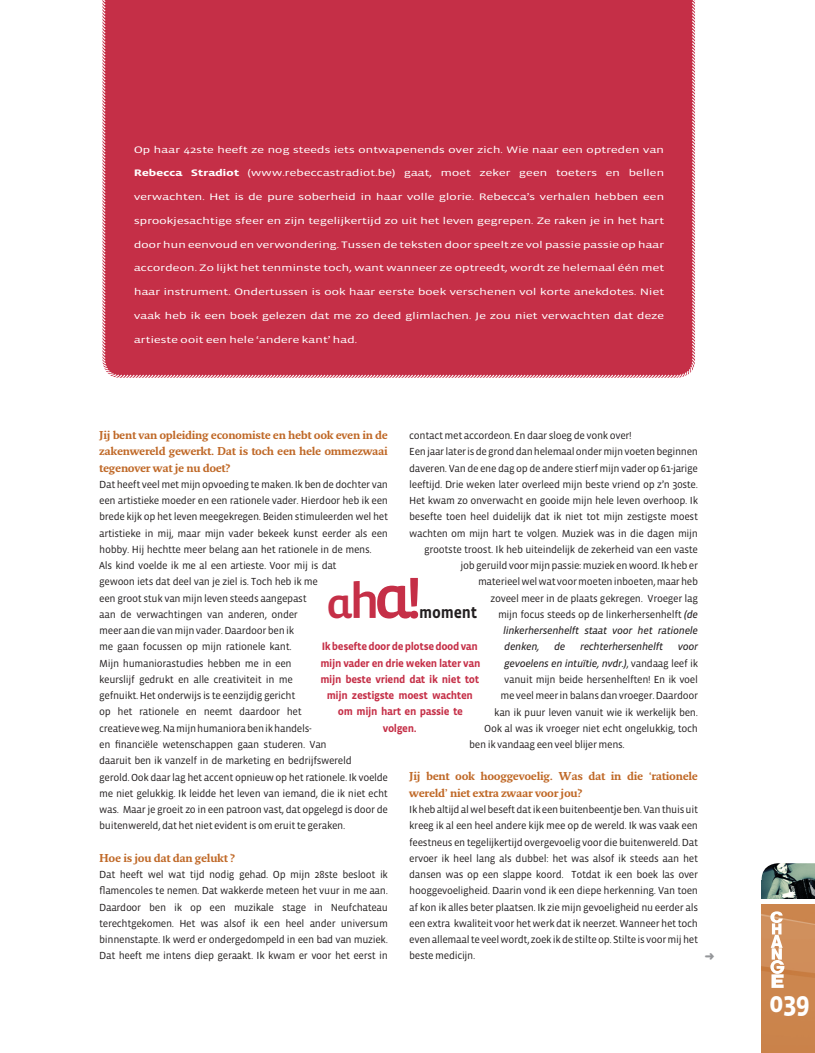
<style>
.page{position:relative;width:815px;height:1053px;background:#fff}
.page>*{position:absolute;margin:0;border:0;box-sizing:border-box;transform-origin:0 0}
.t1{font:42.38px "Vista Sans Alt Med";color:#c52f47;scale:1.07 1}
.t2{font:700 28.75px "Vista Sans";color:#fff}
.t3{font:700 16.88px "Vista Sans";letter-spacing:-.01em;color:#231f20;scale:.92 1}
.t4{font:700 11.12px/16.2px "Fresco";letter-spacing:-.03em;color:#c06928;text-align:justify}
.t5{font:700 11px/16.2px "Vista Sans";letter-spacing:-.03em;color:#c52f47;text-align:center}
.t6{font:10.5px/16.2px "Vista Sans";letter-spacing:-.03em;color:#231f20;text-align:justify}
.t7{font:italic 10.5px/16.2px "Vista Sans Reg";letter-spacing:-.03em;color:#231f20}
.t8{font:9.62px "Vista Sans";letter-spacing:-.03em;color:#fff;scale:1.43 1}
.s1{font-weight:700}
.s2{font-family:"Vista Sans Reg";font-style:italic}
.s3{font-size:49.62px}
.s4{font-size:60.62px}
.s5{font-size:59.25px}
.s6{font-family:"Vista Sans";font-style:normal}
</style>
<div class="page">
<div style="left:102px;top:0;width:593px;height:378px;background:#c52f47"></div>
<img style="left:762px;top:904px;width:53px;height:148px">
<img style="left:762px;top:863px;width:53px;height:17px">
<img style="left:762px;top:880px;width:53px;height:18px">
<svg style="left:770px;top:911px;width:14px;height:76px"></svg>
<p class="t8" style="left:134px;top:144px;width:373px">Op haar 42ste heeft ze nog steeds iets ontwapenends over zich. Wie naar een optreden van</p>
<p class="t8" style="left:134px;top:168px;width:373px"><span class="s1">Rebecca Stradiot</span> (www.rebeccastradiot.be) gaat, moet zeker geen toeters en bellen</p>
<p class="t8" style="left:134px;top:192px;width:373px">verwachten. Het is de pure soberheid in haar volle glorie. Rebecca’s verhalen hebben een</p>
<p class="t8" style="left:134px;top:216px;width:373px">sprookjesachtige sfeer en zijn tegelijkertijd zo uit het leven gegrepen. Ze raken je in het hart</p>
<p class="t8" style="left:134px;top:239px;width:373px">door hun eenvoud en verwondering. Tussen de teksten door speelt ze vol passie passie op haar</p>
<p class="t8" style="left:134px;top:263px;width:373px">accordeon. Zo lijkt het tenminste toch, want wanneer ze optreedt, wordt ze helemaal één met</p>
<p class="t8" style="left:134px;top:287px;width:373px">haar instrument. Ondertussen is ook haar eerste boek verschenen vol korte anekdotes. Niet</p>
<p class="t8" style="left:134px;top:311px;width:373px">vaak heb ik een boek gelezen dat me zo deed glimlachen. Je zou niet verwachten dat deze</p>
<p class="t8" style="left:134px;top:334px;width:158px">artieste ooit een hele ‘andere kant’ had.</p>
<p class="t4" style="left:99px;top:427px;width:290px">Jij bent van opleiding economiste en hebt ook even in de zakenwereld gewerkt. Dat is toch een hele ommezwaai tegenover wat je nu doet?</p>
<p class="t6" style="left:99px;top:476px;width:290px;text-align:left">Dat heeft veel met mijn opvoeding te maken. Ik ben de dochter van een artistieke moeder en een rationele vader. Hierdoor heb ik een brede kijk op het leven meegekregen. Beiden stimuleerden wel het artistieke in mij, maar mijn vader bekeek kunst eerder als een hobby. Hij hechtte meer belang aan het rationele in de mens.<br>Als kind voelde ik me al een artieste. Voor mij is dat<br>gewoon iets dat deel van je ziel is. Toch heb ik me<br>een groot stuk van mijn leven steeds aangepast<br>aan de verwachtingen van anderen, onder<br>meer aan die van mijn vader. Daardoor ben ik<br>me gaan focussen op mijn rationele kant.<br>Mijn humaniorastudies hebben me in een<br>keurslijf gedrukt en alle creativiteit in me<br>gefnuikt. Het onderwijs is te eenzijdig gericht<br>op het rationele en neemt daardoor het<br>creatieve weg. Na mijn humaniora ben ik handels-<br>en financiële wetenschappen gaan studeren. Van<br>daaruit ben ik vanzelf in de marketing en bedrijfswereld<br>gerold. Ook daar lag het accent opnieuw op het rationele. Ik voelde me niet gelukkig. Ik leidde het leven van iemand, die ik niet echt was. Maar je groeit zo in een patroon vast, dat opgelegd is door de buitenwereld, dat het niet evident is om eruit te geraken.</p>
<p class="t4" style="left:99px;top:849px;width:138px">Hoe is jou dat dan gelukt ?</p>
<p class="t6" style="left:99px;top:866px;width:290px">Dat heeft wel wat tijd nodig gehad. Op mijn 28ste besloot ik flamencoles te nemen. Dat wakkerde meteen het vuur in me aan.<br>Daardoor ben ik op een muzikale stage in Neufchateau terechtgekomen. Het was alsof ik een heel ander universum binnenstapte. Ik werd er ondergedompeld in een bad van muziek.<br>Dat heeft me intens diep geraakt. Ik kwam er voor het eerst in</p>
<p class="t6" style="left:409px;top:427px;width:224px">contact met accordeon. En daar sloeg de vonk over!</p>
<p class="t6" style="left:409px;top:444px;width:290px">Een jaar later is de grond dan helemaal onder mijn voeten beginnen</p>
<p class="t6" style="left:409px;top:460px;width:290px">daveren. Van de ene dag op de andere stierf mijn vader op 61-jarige</p>
<p class="t6" style="left:409px;top:476px;width:290px">leeftijd. Drie weken later overleed mijn beste vriend op z’n 30ste.</p>
<p class="t6" style="left:409px;top:492px;width:290px">Het kwam zo onverwacht en gooide mijn hele leven overhoop. Ik</p>
<p class="t6" style="left:409px;top:509px;width:290px">besefte toen heel duidelijk dat ik niet tot mijn zestigste moest</p>
<p class="t6" style="left:409px;top:525px;width:290px">wachten om mijn hart te volgen. Muziek was in die dagen mijn</p>
<p class="t6" style="left:424px;top:541px;width:275px">grootste troost. Ik heb uiteindelijk de zekerheid van een vaste</p>
<p class="t6" style="left:461px;top:557px;width:239px">job geruild voor mijn passie: muziek en woord. Ik heb er</p>
<p class="t6" style="left:478px;top:574px;width:222px">materieel wel wat voor moeten inboeten, maar heb</p>
<p class="t6" style="left:491px;top:590px;width:209px">zoveel meer in de plaats gekregen. Vroeger lag</p>
<p class="t6" style="left:498px;top:606px;width:202px">mijn focus steeds op de linkerhersenhelft <span class="s2">(de</span></p>
<p class="t7" style="left:503px;top:622px;width:197px">linkerhersenhelft staat voor het rationele denken,</p>
<h1 class="t1" style="left:326px;top:582px;width:91px">a<span class="s3">h</span><span class="s4">a</span><span class="s5">!</span></h1>
<h3 class="t3" style="left:419px;top:604px;width:65px">moment</h3>
<p class="t5" style="left:320px;top:638px;width:161px">Ik besefte door de plotse dood van mijn vader en drie weken later van mijn beste vriend dat ik niet tot mijn zestigste moest wachten om mijn hart en passie te volgen.</p>
<p class="t7" style="left:554px;top:639px;width:13px">de</p>
<p class="t7" style="left:580px;top:639px;width:85px">rechterhersenhelft</p>
<p class="t7" style="left:504px;top:639px;width:195px;text-align:right">voor<br>gevoelens en intuïtie, nvdr.)<span class="s6">, vandaag leef ik</span></p>
<p class="t6" style="left:504px;top:671px;width:195px">vanuit mijn beide hersenhelften! En ik voel</p>
<p class="t6" style="left:501px;top:687px;width:199px">me veel meer in balans dan vroeger. Daardoor</p>
<p class="t6" style="left:494px;top:704px;width:205px">kan ik puur leven vanuit wie ik werkelijk ben.</p>
<p class="t6" style="left:484px;top:720px;width:215px">Ook al was ik vroeger niet echt ongelukkig, toch</p>
<p class="t6" style="left:469px;top:736px;width:157px">ben ik vandaag een veel blijer mens.</p>
<p class="t4" style="left:409px;top:768px;width:290px">Jij bent ook hooggevoelig. Was dat in die ‘rationele wereld’ niet extra zwaar voor jou?</p>
<p class="t6" style="left:409px;top:801px;width:290px">Ik heb altijd al wel beseft dat ik een buitenbeentje ben. Van thuis uit kreeg ik al een heel andere kijk mee op de wereld. Ik was vaak een feestneus en tegelijkertijd overgevoelig voor die buitenwereld. Dat ervoer ik heel lang als dubbel: het was alsof ik steeds aan het dansen was op een slappe koord. Totdat ik een boek las over hooggevoeligheid. Daarin vond ik een diepe herkenning. Van toen af kon ik alles beter plaatsen. Ik zie mijn gevoeligheid nu eerder als een extra kwaliteit voor het werk dat ik neerzet. Wanneer het toch even allemaal te veel wordt, zoek ik de stilte op. Stilte is voor mij het beste medicijn.</p>
<h2 class="t2" style="left:770px;top:987px;width:42px">039</h2>
</div>
